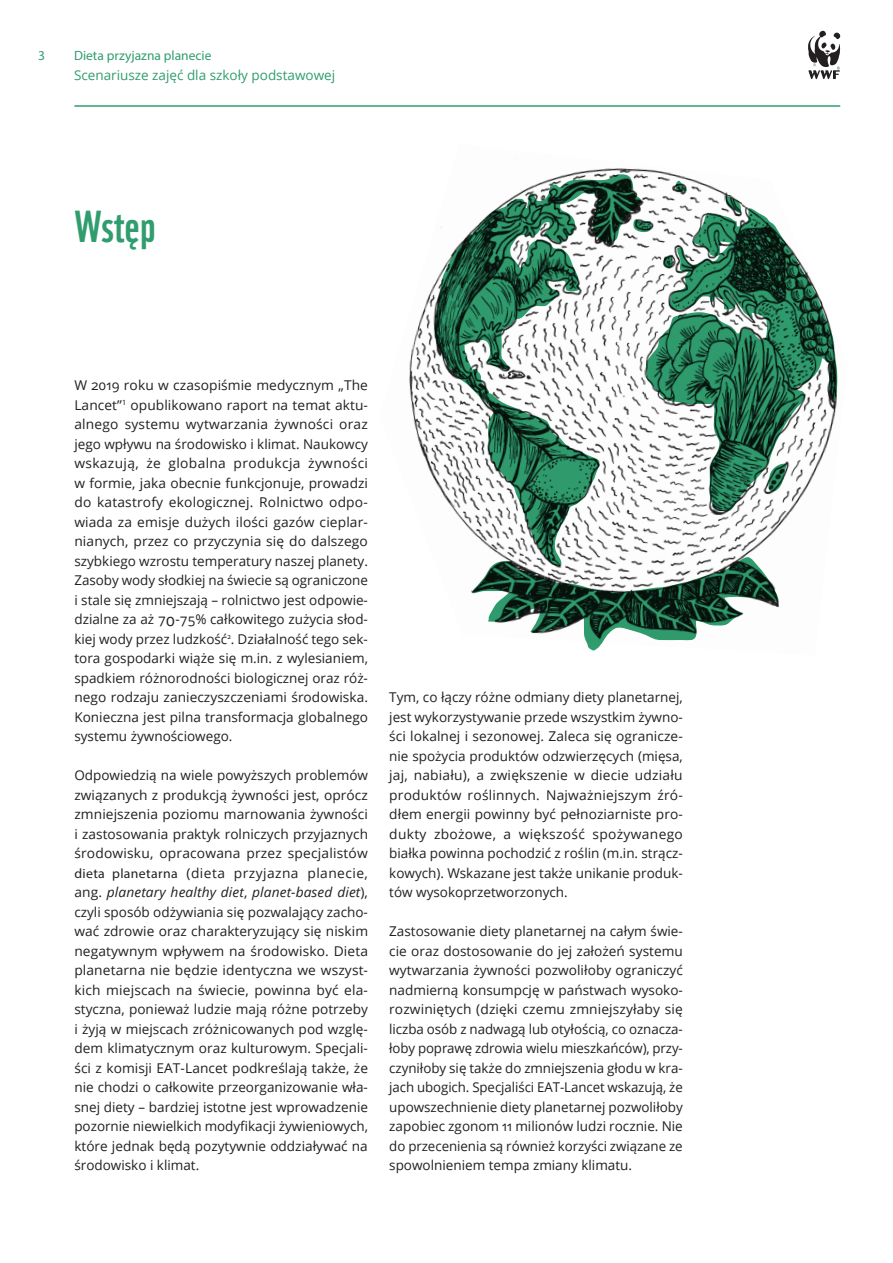
<style>
.page{position:relative;width:893px;height:1263px;background:#fff}
.page>*{position:absolute;margin:0;border:0;box-sizing:border-box;transform-origin:0 0}
.t1{font:43.5px "WWF";letter-spacing:.01em;color:#309d6e}
.body{font:13.5px/19.5px "Open Sans";color:#231f20;text-align:justify}
.t2{font:13.5px "Open Sans";color:#309d6e}
.t3{font:13.5px "Myriad Pro";color:#309d6e}
.s1{font-size:16.5px}
.s2{font-family:"Myriad Pro"}
.s3{font-style:italic}
.s4{font-style:inherit}
</style>
<div class="page">
<svg style="left:808px;top:30px;width:33px;height:49px"></svg>
<hr style="left:74px;top:105px;width:766px;height:2px;background:#309d6e">
<img style="left:409px;top:168px;width:382px;height:425px">
<svg style="left:472px;top:557px;width:307px;height:94px"></svg>
<svg style="left:434px;top:174px;width:208px;height:393px"></svg>
<svg style="left:633px;top:218px;width:13px;height:16px"></svg>
<svg style="left:646px;top:207px;width:192px;height:305px"></svg>
<svg style="left:675px;top:180px;width:12px;height:12px"></svg>
<svg style="left:725px;top:196px;width:16px;height:18px"></svg>
<p class="t3" style="left:38px;top:48px;width:8px">3</p>
<p class="t3" style="left:74px;top:48px;width:139px">Dieta przyjazna planecie</p>
<p class="t2" style="left:74px;top:66px;width:263px">Scenariusze zajęć dla szkoły podstawowej</p>
<p class="t1" style="left:74px;top:192px;width:82px">Wstęp</p>
<p class="body" style="left:74px;top:375px;width:295px">W 2019 roku w czasopiśmie medycznym „The Lancet”<sup>1</sup> opublikowano raport na temat aktu&shy;alnego systemu wytwarzania żywności oraz jego wpływu na środowisko i klimat. Naukowcy wskazują, że globalna produkcja żywności w formie, jaka obecnie funkcjonuje, prowadzi do katastrofy ekologicznej. Rolnictwo odpo&shy;wiada za emisje dużych ilości gazów cieplar&shy;nianych, przez co przyczynia się do dalszego szybkiego wzrostu temperatury naszej planety.<br>Zasoby wody słodkiej na świecie są ograniczone i stale się zmniejszają – rolnictwo jest odpowie&shy;dzialne za aż 7<span class="s1">0</span>-75% całkowitego zużycia słod&shy;kiej wody przez ludzkość<sup>2</sup>. Działalność tego sek&shy;tora gospodarki wiąże się m.in. z wylesianiem, spadkiem różnorodności biologicznej oraz róż&shy;nego rodzaju zanieczyszczeniami środowiska.<br>Konieczna jest pilna transformacja globalnego systemu żywnościowego.</p>
<p class="body" style="left:74px;top:765px;width:295px">Odpowiedzią na wiele powyższych problemów związanych z produkcją żywności jest, oprócz zmniejszenia poziomu marnowania żywności i zastosowania praktyk rolniczych przyjaznych środowisku, opracowana przez specjalistów <span class="s2">dieta planetarna</span> (dieta przyjazna planecie, ang. <span class="s3">planetary healthy diet</span>, <span class="s3">planet-based diet</span>), czyli sposób odżywiania się pozwalający zacho&shy;wać zdrowie oraz charakteryzujący się niskim negatywnym wpływem na środowisko. Dieta planetarna nie będzie identyczna we wszyst&shy;kich miejscach na świecie, powinna być ela&shy;styczna, ponieważ ludzie mają różne potrzeby i żyją w miejscach zróżnicowanych pod wzglę&shy;dem klimatycznym oraz kulturowym. Specjali&shy;ści z komisji EAT-Lancet podkreślają także, że nie chodzi o całkowite przeorganizowanie wła&shy;snej diety – bardziej istotne jest wprowadzenie pozornie niewielkich modyfikacji żywieniowych, które jednak będą pozytywnie oddziaływać na środowisko i klimat.</p>
<p class="body" style="left:389px;top:687px;width:295px">Tym, co łączy różne odmiany diety planetarnej, jest wykorzystywanie przede wszystkim żywno&shy;ści lokalnej i sezonowej. Zaleca się ogranicze&shy;nie spożycia produktów odzwierzęcych (mięsa, jaj, nabiału), a zwiększenie w diecie udziału produktów roślinnych. Najważniejszym źró&shy;dłem energii powinny być pełnoziarniste pro&shy;dukty zbożowe, a większość spożywanego białka powinna pochodzić z roślin (m.in. strącz&shy;kowych). Wskazane jest także unikanie produk&shy;tów wysokoprzetworzonych.</p>
<p class="body" style="left:389px;top:921px;width:295px">Zastosowanie diety planetarnej na całym świe&shy;cie oraz dostosowanie do jej założeń systemu wytwarzania żywności pozwoliłoby ograniczyć nadmierną konsumpcję w państwach wysoko&shy;rozwiniętych (dzięki czemu zmniejszyłaby się liczba osób z nadwagą lub otyłością, co oznacza&shy;łoby poprawę zdrowia wielu mieszkańców), przy&shy;czyniłoby się także do zmniejszenia głodu w kra&shy;jach ubogich. Specjaliści <span class="s4">EAT</span>-Lancet wskazują, że upowszechnienie diety planetarnej pozwoliłoby zapobiec zgonom 11 milionów ludzi rocznie. Nie do przecenienia są również korzyści związane ze spowolnieniem tempa zmiany klimatu.</p>
</div>
